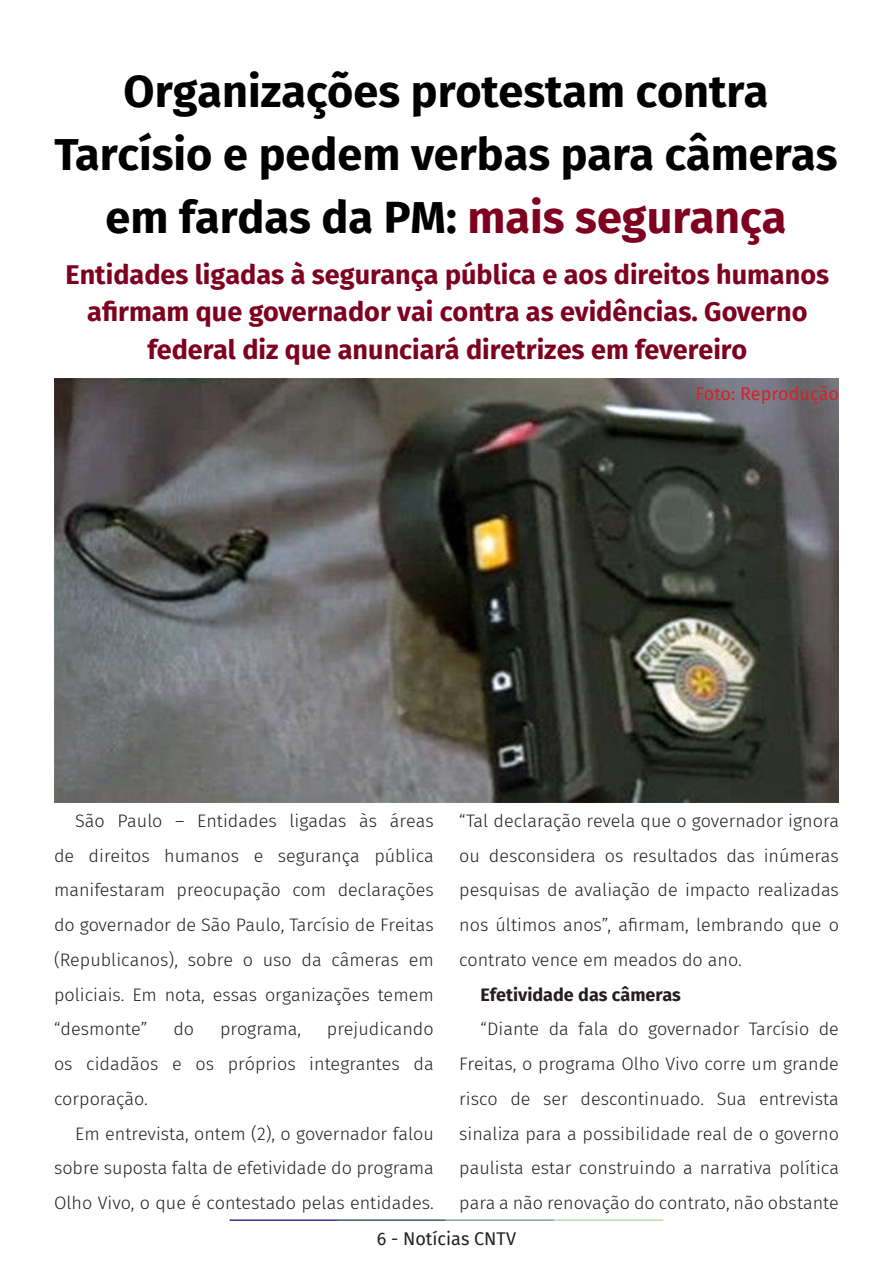
<style>
.page{position:relative;width:893px;height:1263px;background:#fff}
.page>*{position:absolute;margin:0;border:0;box-sizing:border-box;transform-origin:0 0}
.t1{font:700 45px/63px "Fira Sans";color:#000001;text-align:center}
.t2{font:700 27px/37.5px "Fira Sans";color:#7e0220;text-align:center}
.t3{font:300 18px/34.8px "Fira Sans";color:#231f20;text-align:justify}
.t4{font:700 18px "Fira Sans";color:#231f20}
.t5{font:18px "Fira Sans";color:#d1232a}
.t6{font:18px "Fira Sans";color:#231f20}
.s1{color:#7e0220}
</style>
<div class="page">
<hr style="left:230px;top:1219px;width:107px;height:2px;background:#2f3088">
<hr style="left:337px;top:1219px;width:109px;height:2px;background:#3a5f6d">
<hr style="left:446px;top:1219px;width:109px;height:2px;background:#87a59a">
<hr style="left:555px;top:1219px;width:108px;height:2px;background:#c6d5b7">
<img style="left:54px;top:378px;width:785px;height:424px">
<p class="t1" style="left:55px;top:56px;width:784px">Organizações protestam contra<br>Tarcísio e pedem verbas para câmeras em fardas da PM: <span class="s1">mais segurança</span></p>
<p class="t2" style="left:66px;top:254px;width:765px">Entidades ligadas à segurança pública e aos direitos humanos afirmam que governador vai contra as evidências. Governo federal diz que anunciará diretrizes em fevereiro</p>
<p class="t5" style="left:695px;top:380px;width:145px">Foto: Reprodução</p>
<p class="t3" style="left:54px;top:803px;width:381px;text-indent:21px">São Paulo – Entidades ligadas às áreas de direitos humanos e segurança pública manifestaram preocupação com declarações do governador de São Paulo, Tarcísio de Freitas (Republicanos), sobre o uso da câmeras em policiais. Em nota, essas organizações temem “desmonte”</p>
<p class="t3" style="left:54px;top:1011px;width:381px;text-indent:273px">prejudicando os cidadãos e os próprios integrantes da corporação.</p>
<p class="t3" style="left:54px;top:1116px;width:381px;text-indent:21px">Em entrevista, ontem (2), o governador falou sobre suposta falta de efetividade do programa Olho Vivo, o que é contestado pelas entidades.</p>
<p class="t3" style="left:173px;top:1011px;width:22px">do</p>
<p class="t3" style="left:220px;top:1011px;width:83px">programa,</p>
<p class="t3" style="left:459px;top:803px;width:381px">“Tal declaração revela que o governador ignora ou desconsidera os resultados das inúmeras pesquisas de avaliação de impacto realizadas nos últimos anos”, afirmam, lembrando que o contrato vence em meados do ano.</p>
<p class="t4" style="left:480px;top:979px;width:202px">Efetividade das câmeras</p>
<p class="t3" style="left:459px;top:1011px;width:381px;text-indent:21px">“Diante da fala do governador Tarcísio de Freitas, o programa Olho Vivo corre um grande risco de ser descontinuado. Sua entrevista sinaliza para a possibilidade real de o governo paulista estar construindo a narrativa política para a não renovação do contrato, não obstante</p>
<p class="t6" style="left:377px;top:1225px;width:141px">6 - Notícias CNTV</p>
</div>
